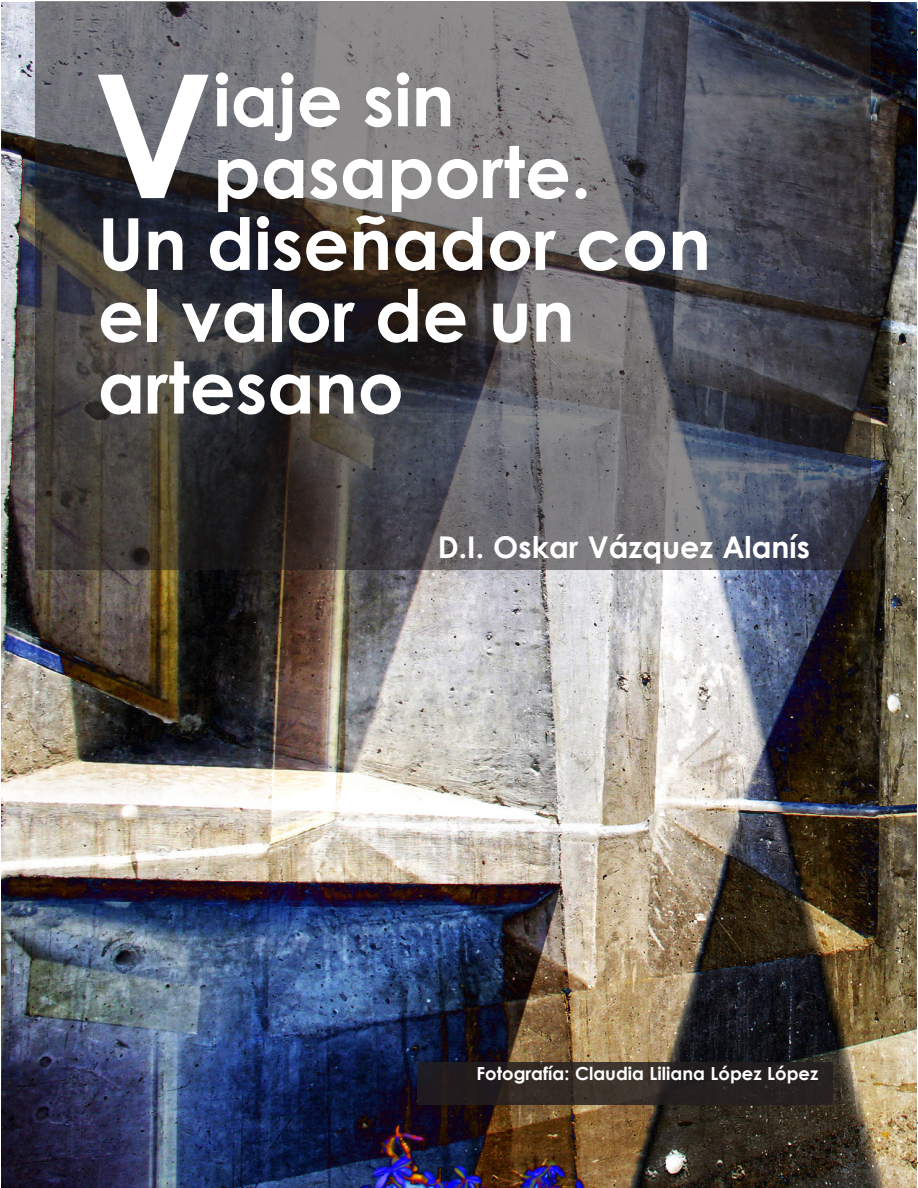
<style>
.page{position:relative;width:918px;height:1188px;background:#fff}
.page>*{position:absolute;margin:0;border:0;box-sizing:border-box;transform-origin:0 0}
.tituloarticulos{font:700 171.75px "Century Gothic";color:#fff}
.tituloarticulos-2{font:700 71.85px "Century Gothic";color:#fff}
.autor{font:700 30px "Century Gothic";color:#fff}
.autor_foto_principal{font:700 18px "Century Gothic";color:#fff}
</style>
<div class="page">
<img style="left:1px;top:3px;width:916px;height:1185px">
<svg style="left:417px;top:1062px;width:416px;height:42px;background:#2a2422"></svg>
<svg style="left:35px;top:1px;width:836px;height:569px;background:#525155"></svg>
<p class="tituloarticulos" style="left:93px;top:5px;width:122px">V</p>
<p class="tituloarticulos-2" style="left:213px;top:46px;width:243px">iaje sin</p>
<p class="tituloarticulos-2" style="left:213px;top:117px;width:379px">pasaporte.</p>
<p class="tituloarticulos-2" style="left:98px;top:189px;width:615px">Un diseñador con</p>
<p class="tituloarticulos-2" style="left:98px;top:261px;width:478px">el valor de un</p>
<p class="tituloarticulos-2" style="left:98px;top:333px;width:307px">artesano</p>
<p class="autor" style="left:438px;top:524px;width:374px">D.I. Oskar Vázquez Alanís</p>
<p class="autor_foto_principal" style="left:477px;top:1060px;width:343px">Fotografía: Claudia Liliana López López</p>
</div>
